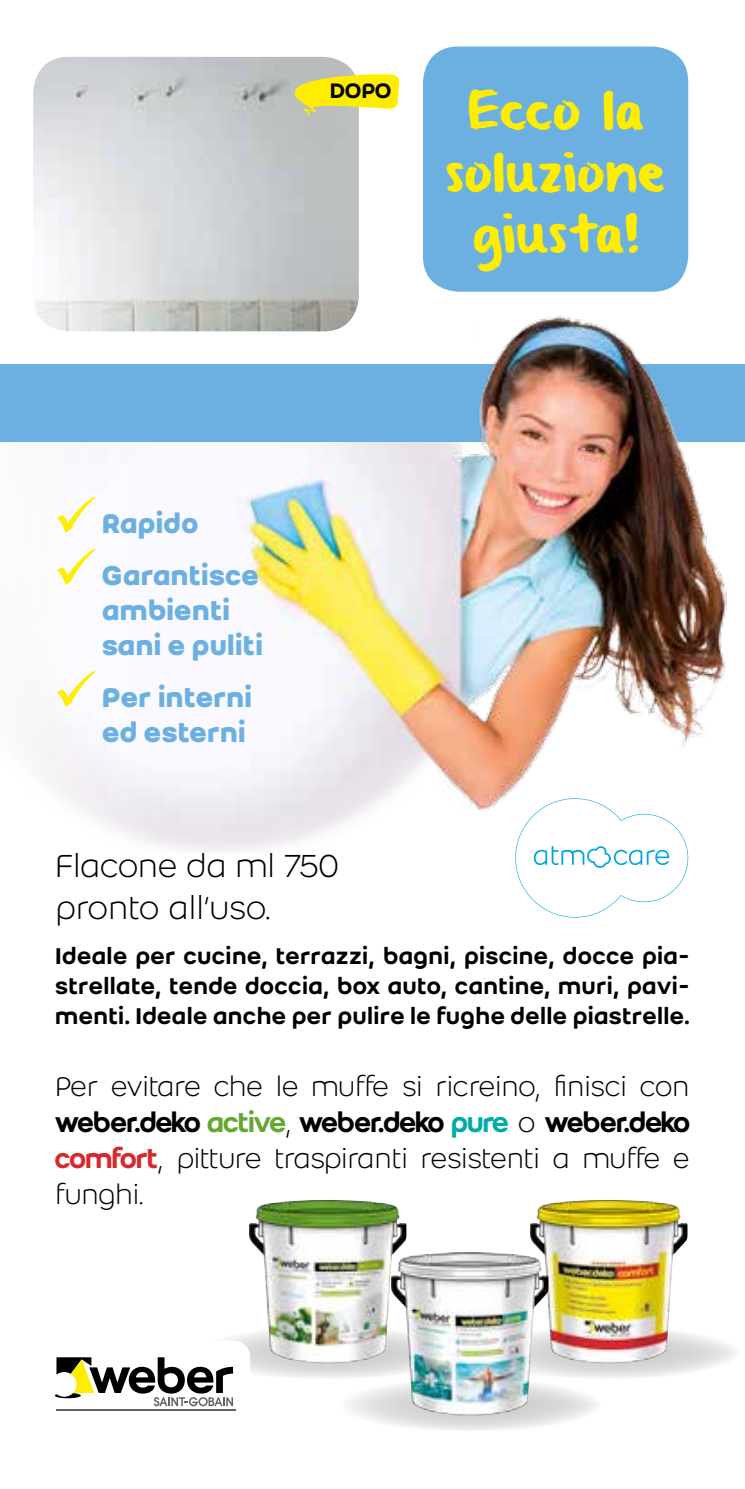
<style>
.page{position:relative;width:745px;height:1489px;background:#fff}
.page>*{position:absolute;margin:0;border:0;box-sizing:border-box;transform-origin:0 0}
.t1{font:42.5px/61.5px "Weber Brush";letter-spacing:.03em;color:#ffed00;text-align:center}
.t2{font:300 35px/42px "Weber";letter-spacing:-.01em;color:#000}
.t3{font:300 30px/36px "Weber";letter-spacing:-.01em;color:#000}
.t4{font:700 30px/35px "Weber";letter-spacing:.01em;color:#6cb0e1}
.t5{font:30px "Weber Name";letter-spacing:-.015em;color:#000}
.t6{font:500 25px/30px "Weber";letter-spacing:.01em;color:#000;text-align:justify}
.t7{font:500 23px "Weber";color:#000}
.s1{color:#63a830}
.s2{font-family:"Weber";font-weight:300}
.s3{color:#00aca6}
.s4{font-family:"Weber Name";font-weight:400;color:#d9272e}
</style>
<div class="page">
<img style="left:249px;top:1200px;width:157px;height:125px">
<img style="left:530px;top:1200px;width:157px;height:125px">
<img style="left:391px;top:1252px;width:157px;height:73px">
<img style="left:35px;top:442px;width:443px;height:410px">
<img style="left:33px;top:57px;width:325px;height:274px">
<svg style="left:256px;top:73px;width:143px;height:43px;background:#ded763"></svg>
<div style="left:0;top:364px;width:744px;height:78px;background:#6cb0e1"></div>
<div style="left:422px;top:46px;width:265px;height:246px;background:#6cb0e1;border-radius:35px"></div>
<img style="left:478px;top:290px;width:249px;height:562px">
<svg style="left:515px;top:798px;width:172px;height:119px"></svg>
<svg style="left:57px;top:496px;width:38px;height:37px"></svg>
<svg style="left:57px;top:548px;width:38px;height:37px"></svg>
<svg style="left:57px;top:670px;width:38px;height:37px"></svg>
<svg style="left:31px;top:737px;width:4px;height:15px"></svg>
<img style="left:55px;top:1325px;width:681px;height:105px">
<p class="t7" style="left:330px;top:77px;width:63px">DOPO</p>
<h1 class="t1" style="left:446px;top:85px;width:220px">Ecco la soluzione giusta!</h1>
<p class="t4" style="left:102px;top:496px;width:158px;line-height:52px">Rapido<br>Garantisce</p>
<p class="t4" style="left:102px;top:592px;width:162px">ambienti sani e puliti</p>
<p class="t4" style="left:102px;top:679px;width:151px">Per interni ed esterni</p>
<h2 class="t2" style="left:55px;top:845px;width:285px">Flacone da ml 750 pronto all’uso.</h2>
<p class="t6" style="left:55px;top:940px;width:635px">Ideale per cucine, terrazzi, bagni, piscine, docce pia&shy;strellate, tende doccia, box auto, cantine, muri, pavi&shy;menti. Ideale anche per pulire le fughe delle piastrelle.</p>
<p class="t3" style="left:55px;top:1068px;width:635px">Per evitare che le muffe si ricreino, finisci con</p>
<p class="t5" style="left:55px;top:1104px;width:635px">weber.deko <span class="s1">active</span><span class="s2">,</span> weber.deko <span class="s3">pure</span> <span class="s2">o</span> weber.deko</p>
<p class="t3" style="left:55px;top:1140px;width:635px"><span class="s4">comfort</span>, pitture traspiranti resistenti a muffe e funghi.</p>
</div>
